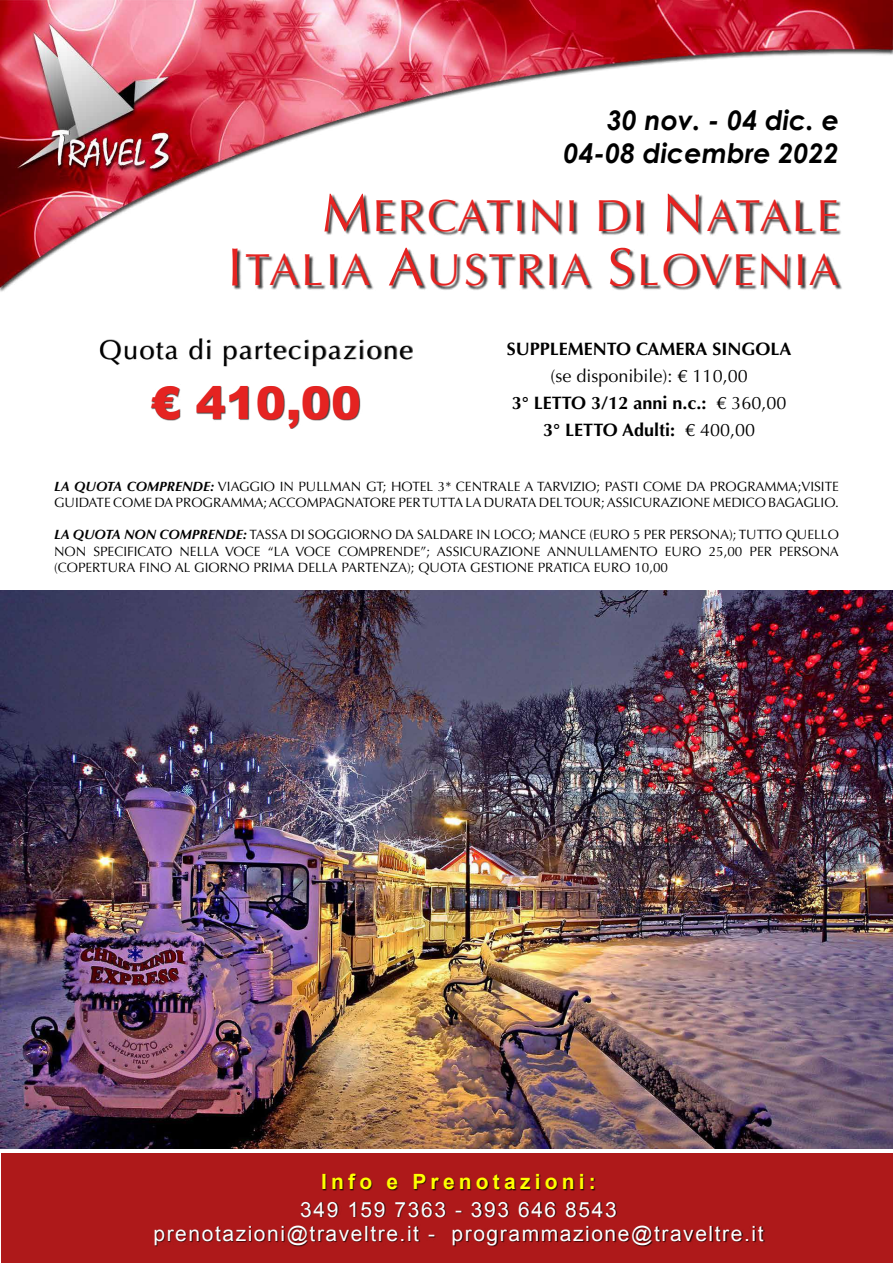
<style>
.page{position:relative;width:893px;height:1263px;background:#fff}
.page>*{position:absolute;margin:0;border:0;box-sizing:border-box;transform-origin:0 0}
.t1{font:45px/54px "Optima";letter-spacing:.05em;color:#e52321;text-align:right}
.t2{font:900 45px "Arial";color:#e52321}
.t3{font:italic 700 27px/32.4px "Century Gothic";color:#000;text-align:right}
.t4{font:27px "Optima";letter-spacing:.05em;color:#000}
.t5{font:21px/24px "Arial";letter-spacing:.075em;color:#fff;text-align:center}
.t6{font:700 21px "Arial";letter-spacing:.2em;color:#ff0}
.t7{font:18px/27px "Optima";color:#000;text-align:center}
.t8{font:700 18px "Optima";color:#000}
.t9{font:13.5px/16.2px "Optima";color:#000}
.s1{font-size:54px}
.s2{font-weight:700}
.s3{font-weight:700;font-style:italic}
</style>
<div class="page">
<img style="left:0;top:0;width:893px;height:292px">
<div style="left:233px;top:194px;width:609px;height:97px;background:#000;opacity:.75"></div>
<div style="left:101px;top:338px;width:312px;height:91px;background:#000;opacity:.75"></div>
<div style="left:2px;top:1154px;width:891px;height:109px;background:#ae191a"></div>
<div style="left:322px;top:1174px;width:274px;height:16px;background:#000;opacity:.75"></div>
<div style="left:155px;top:1202px;width:610px;height:45px;background:#000;opacity:.75"></div>
<img style="left:0;top:590px;width:893px;height:559px">
<h2 class="t3" style="left:564px;top:104px;width:277px">30 nov. - 04 dic. e<br>04-08 dicembre 2022</h2>
<h1 class="t1" style="left:227px;top:190px;width:613px"><span class="s1">M</span>ERCATINI DI <span class="s1">N</span>ATALE<br><span class="s1">I</span>TALIA <span class="s1">A</span>USTRIA <span class="s1">S</span>LOVENIA</h1>
<h2 class="t4" style="left:99px;top:334px;width:315px">Quota di partecipazione</h2>
<h1 class="t2" style="left:151px;top:370px;width:212px">€ 410,00</h1>
<h3 class="t8" style="left:507px;top:338px;width:286px">SUPPLEMENTO CAMERA SINGOLA</h3>
<h3 class="t7" style="left:512px;top:362px;width:276px">(se disponibile): € 110,00<br><span class="s2">3° LETTO 3/12 anni n.c.:</span> € 360,00<br><span class="s2">3° LETTO Adulti:</span> € 400,00</h3>
<p class="t9" style="left:54px;top:478px;width:786px"><span class="s3">LA QUOTA COMPRENDE:</span> VIAGGIO IN PULLMAN GT; HOTEL 3* CENTRALE A TARVIZIO; PASTI COME DA PROGRAMMA;VISITE<br>GUIDATE COME DA PROGRAMMA; ACCOMPAGNATORE PER TUTTA LA DURATA DEL TOUR; ASSICURAZIONE MEDICO BAGAGLIO.</p>
<p class="t9" style="left:54px;top:527px;width:786px;text-align:justify"><span class="s3">LA QUOTA NON COMPRENDE:</span> TASSA DI SOGGIORNO DA SALDARE IN LOCO; MANCE (EURO 5 PER PERSONA); TUTTO QUELLO NON SPECIFICATO NELLA VOCE “LA VOCE COMPRENDE”; ASSICURAZIONE ANNULLAMENTO EURO 25,00 PER PERSONA (COPERTURA FINO AL GIORNO PRIMA DELLA PARTENZA); QUOTA GESTIONE PRATICA EURO 10,00</p>
<h3 class="t6" style="left:321px;top:1168px;width:276px">Info e Prenotazioni:</h3>
<h3 class="t5" style="left:153px;top:1198px;width:612px">349 159 7363 - 393 646 8543<br>prenotazioni@traveltre.it - programmazione@traveltre.it</h3>
</div>
